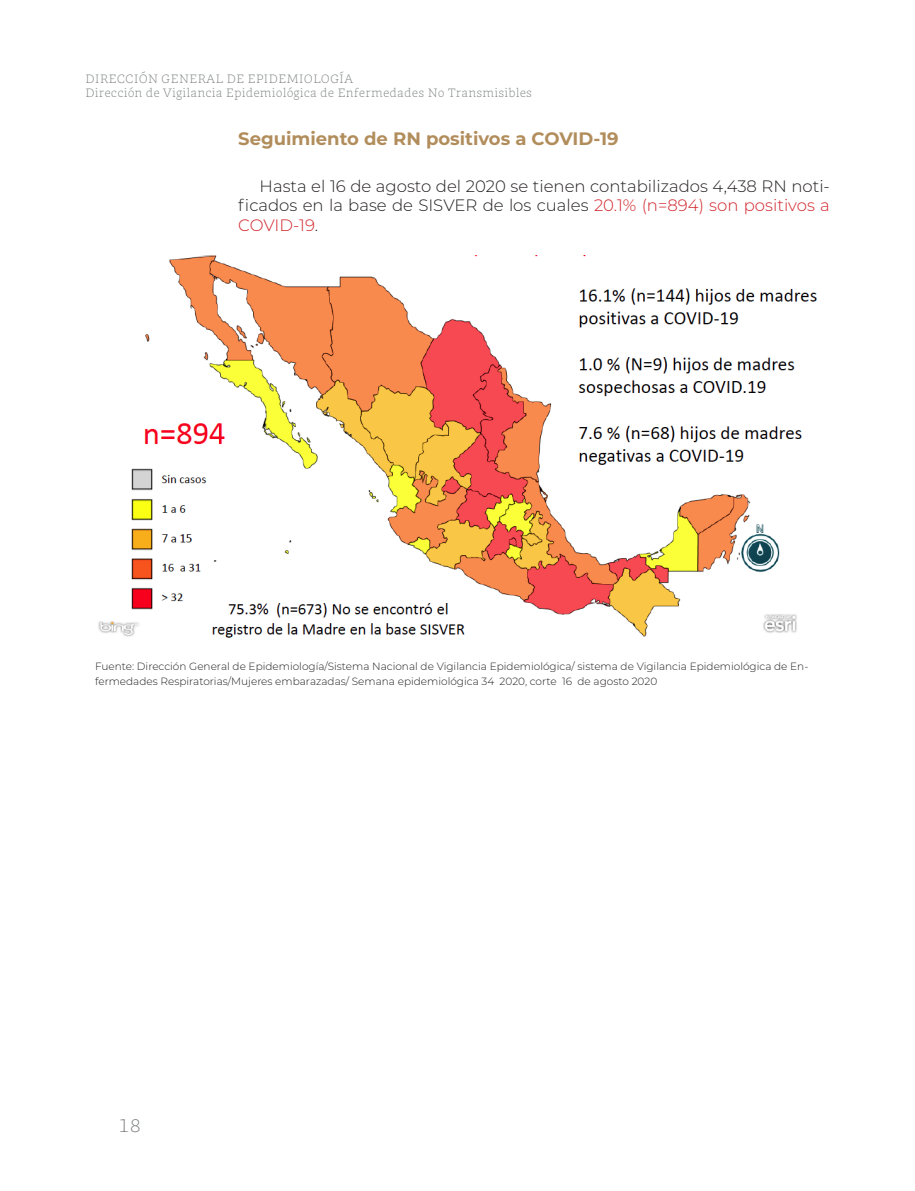
<style>
.page{position:relative;width:915px;height:1191px;background:#fff}
.page>*{position:absolute;margin:0;border:0;box-sizing:border-box;transform-origin:0 0}
.t1{font:700 18px "Montserrat";color:#b28d5c}
.t2{font:18px "GMX Light Sc";color:#7e8083}
.t3{font:300 16.5px/19.5px "Montserrat";color:#231f20;text-align:justify}
.t4{font:300 12px/14.4px "GMX";color:#7e8083}
.t5{font:300 10.5px/15px "Montserrat";color:#231f20}
.s1{color:#d1232a}
</style>
<div class="page">
<img style="left:98px;top:255px;width:719px;height:383px">
<p class="t4" style="left:85px;top:71px;width:448px">DIRECCIÓN GENERAL DE EPIDEMIOLOGÍA<br>Dirección de Vigilancia Epidemiológica de Enfermedades No Transmisibles</p>
<p class="t1" style="left:238px;top:126px;width:381px">Seguimiento de RN positivos a COVID-19</p>
<p class="t3" style="left:238px;top:176px;width:593px;text-indent:21px">Hasta el 16 de agosto del 2020 se tienen contabilizados 4,438 RN noti&shy;ficados en la base de SISVER de los cuales <span class="s1">20.1% (n=894) son positivos a COVID-19</span>.</p>
<p class="t5" style="left:95px;top:658px;width:714px">Fuente: Dirección General de Epidemiología/Sistema Nacional de Vigilancia Epidemiológica/ sistema de Vigilancia Epidemiológica de En&shy;fermedades Respiratorias/Mujeres embarazadas/ Semana epidemiológica 34 2020, corte 16 de agosto 2020</p>
<h1 class="t2" style="left:119px;top:1111px;width:24px">18</h1>
</div>
